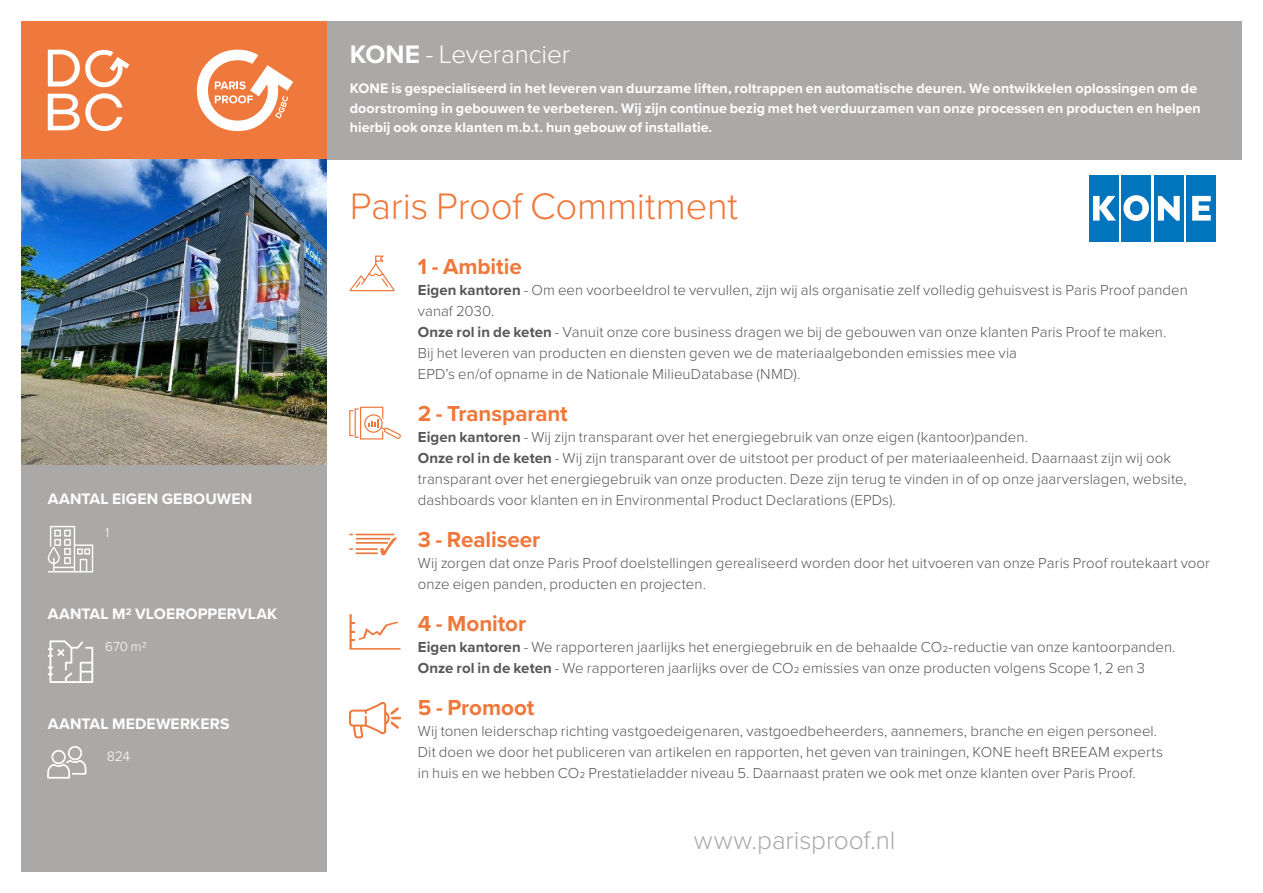
<style>
.page{position:relative;width:1263px;height:893px;background:#fff}
.page>*{position:absolute;margin:0;border:0;box-sizing:border-box;transform-origin:0 0}
.body{font:300 38.25px "Proxima Nova";letter-spacing:-.01em;color:#ef783c}
.body-2{font:300 26.25px "Proxima Nova";letter-spacing:-.005em;color:#aba9a8}
.body-3{font:300 26.25px "Proxima Nova";letter-spacing:-.005em;color:#fff}
.body-4{font:700 22.5px "Proxima Nova";letter-spacing:-.005em;color:#ef783c}
.body-5{font:700 15.75px "Proxima Nova";letter-spacing:.01em;color:#fff}
.body-6{font:300 15px/21px "Proxima Nova";letter-spacing:.005em;color:#565756}
.body-7{font:700 14.25px/19.5px "Proxima Nova";letter-spacing:.005em;color:#fff}
.body-8{font:300 14.1px "Proxima Nova";color:#fff}
.body-9{font:300 13.5px "Proxima Nova";color:#fff}
.s1{font-weight:700}
</style>
<div class="page">
<div style="left:21px;top:460px;width:305px;height:412px;background:#aba9a8"></div>
<div style="left:326px;top:21px;width:916px;height:138px;background:#aba9a8"></div>
<div style="left:21px;top:21px;width:305px;height:138px;background:#ef783c"></div>
<img style="left:21px;top:159px;width:305px;height:306px">
<svg style="left:48px;top:50px;width:81px;height:37px"></svg>
<svg style="left:48px;top:93px;width:74px;height:38px"></svg>
<svg style="left:197px;top:50px;width:96px;height:81px"></svg>
<svg style="left:349px;top:702px;width:52px;height:36px"></svg>
<svg style="left:349px;top:614px;width:51px;height:36px"></svg>
<svg style="left:349px;top:255px;width:46px;height:37px"></svg>
<svg style="left:349px;top:407px;width:52px;height:32px"></svg>
<hr style="left:355px;top:534px;width:39px;height:1px;background:#ef783c">
<hr style="left:355px;top:538px;width:35px;height:1px;background:#ef783c">
<hr style="left:355px;top:542px;width:33px;height:2px;background:#ef783c">
<hr style="left:355px;top:548px;width:23px;height:2px;background:#ef783c">
<hr style="left:355px;top:552px;width:23px;height:2px;background:#ef783c">
<svg style="left:380px;top:537px;width:17px;height:18px"></svg>
<svg style="left:48px;top:526px;width:45px;height:46px"></svg>
<svg style="left:48px;top:640px;width:45px;height:43px"></svg>
<svg style="left:47px;top:746px;width:39px;height:33px"></svg>
<div style="left:1089px;top:175px;width:29px;height:66px;background:#0075bd"></div>
<svg style="left:1093px;top:196px;width:23px;height:25px"></svg>
<div style="left:1154px;top:175px;width:29px;height:66px;background:#0075bd"></div>
<svg style="left:1158px;top:196px;width:22px;height:25px"></svg>
<div style="left:1121px;top:175px;width:30px;height:66px;background:#0075bd"></div>
<svg style="left:1123px;top:195px;width:26px;height:26px"></svg>
<div style="left:1186px;top:175px;width:30px;height:66px;background:#0075bd"></div>
<svg style="left:1192px;top:196px;width:19px;height:25px"></svg>
<p class="body-5" style="left:48px;top:487px;width:206px">AANTAL EIGEN GEBOUWEN</p>
<p class="body-9" style="left:105px;top:522px;width:6px">1</p>
<p class="body-5" style="left:48px;top:602px;width:231px">AANTAL M2 VLOEROPPERVLAK</p>
<p class="body-9" style="left:105px;top:636px;width:43px">670 m2</p>
<p class="body-5" style="left:48px;top:712px;width:183px">AANTAL MEDEWERKERS</p>
<p class="body-8" style="left:107px;top:746px;width:25px">824</p>
<p class="body-3" style="left:350px;top:35px;width:222px"><span class="s1">KONE</span> - Leverancier</p>
<p class="body-7" style="left:350px;top:78px;width:852px">KONE is gespecialiseerd in het leveren van duurzame liften, roltrappen en automatische deuren. We ontwikkelen oplossingen om de doorstroming in gebouwen te verbeteren. Wij zijn continue bezig met het verduurzamen van onze processen en producten en helpen hierbij ook onze klanten m.b.t. hun gebouw of installatie.</p>
<p class="body" style="left:350px;top:178px;width:390px">Paris Proof Commitment</p>
<p class="body-4" style="left:418px;top:250px;width:105px">1 - Ambitie</p>
<p class="body-6" style="left:418px;top:279px;width:772px"><span class="s1">Eigen kantoren</span> - Om een voorbeeldrol te vervullen, zijn wij als organisatie zelf volledig gehuisvest is Paris Proof panden vanaf 2030.</p>
<p class="body-6" style="left:418px;top:321px;width:750px"><span class="s1">Onze rol in de keten</span> - Vanuit onze core business dragen we bij de gebouwen van onze klanten Paris Proof te maken.</p>
<p class="body-6" style="left:418px;top:342px;width:601px">Bij het leveren van producten en diensten geven we de materiaalgebonden emissies mee via</p>
<p class="body-6" style="left:418px;top:363px;width:384px">EPD’s en/of opname in de Nationale MilieuDatabase (NMD).</p>
<p class="body-4" style="left:418px;top:397px;width:152px">2 - Transparant</p>
<p class="body-6" style="left:418px;top:426px;width:612px"><span class="s1">Eigen kantoren</span> - Wij zijn transparant over het energiegebruik van onze eigen (kantoor)panden.</p>
<p class="body-6" style="left:418px;top:447px;width:770px"><span class="s1">Onze rol in de keten</span> - Wij zijn transparant over de uitstoot per product of per materiaaleenheid. Daarnaast zijn wij ook transparant over het energiegebruik van onze producten. Deze zijn terug te vinden in of op onze jaarverslagen, website, dashboards voor klanten en in Environmental Product Declarations (EPDs).</p>
<p class="body-4" style="left:418px;top:523px;width:124px">3 - Realiseer</p>
<p class="body-6" style="left:418px;top:552px;width:794px">Wij zorgen dat onze Paris Proof doelstellingen gerealiseerd worden door het uitvoeren van onze Paris Proof routekaart voor onze eigen panden, producten en projecten.</p>
<p class="body-4" style="left:418px;top:607px;width:110px">4 - Monitor</p>
<p class="body-6" style="left:418px;top:636px;width:759px"><span class="s1">Eigen kantoren</span> - We rapporteren jaarlijks het energiegebruik en de behaalde CO2-reductie van onze kantoorpanden.</p>
<p class="body-6" style="left:418px;top:657px;width:729px"><span class="s1">Onze rol in de keten</span> - We rapporteren jaarlijks over de CO2 emissies van onze producten volgens Scope 1, 2 en 3</p>
<p class="body-4" style="left:418px;top:691px;width:118px">5 - Promoot</p>
<p class="body-6" style="left:418px;top:720px;width:747px">Wij tonen leiderschap richting vastgoedeigenaren, vastgoedbeheerders, aannemers, branche en eigen personeel.<br>Dit doen we door het publiceren van artikelen en rapporten, het geven van trainingen, KONE heeft BREEAM experts in huis en we hebben CO2 Prestatieladder niveau 5. Daarnaast praten we ook met onze klanten over Paris Proof.</p>
<p class="body-2" style="left:694px;top:820px;width:203px">www.parisproof.nl</p>
</div>
